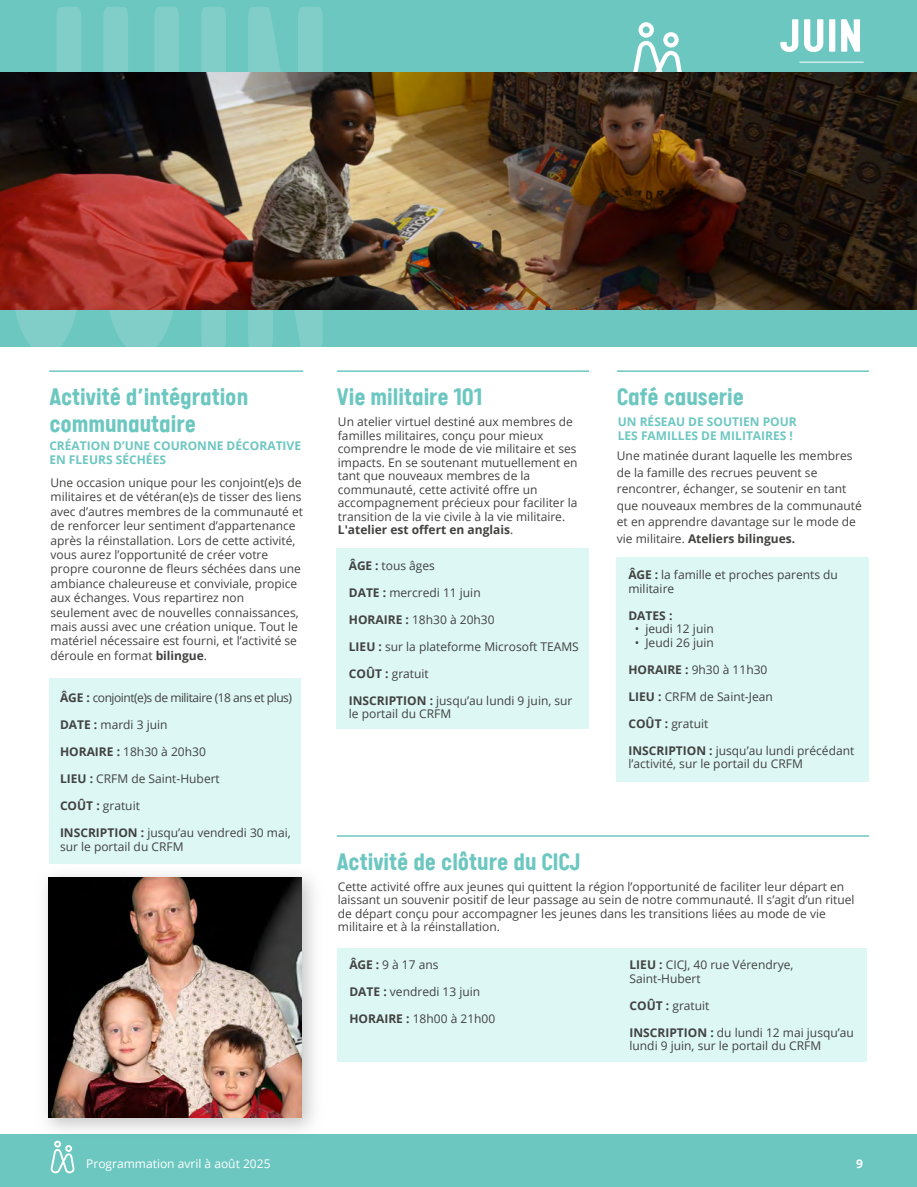
<style>
.page{position:relative;width:917px;height:1187px;background:#fff}
.page>*{position:absolute;margin:0;border:0;box-sizing:border-box;transform-origin:0 0}
.t1{font:700 52.5px "Calps";color:#fff}
.t2{font:700 27px/27px "Calps";color:#6dc7c1}
.t3{font:12px/13.5px "Open Sans";color:#424241}
.t4{font:700 12px/14.4px "Open Sans";color:#6dc7c1}
.t5{font:12px "Open Sans";letter-spacing:-.04em;color:#424241}
.t6{font:12px "Open Sans";color:#fff}
.t7{font:700 12px "Open Sans";color:#424241}
.t8{font:700 12px "Open Sans";color:#fff}
.s1{font-weight:700}
</style>
<div class="page">
<div style="left:0;top:270px;width:916px;height:77px;background:#6dc7c1"></div>
<div style="left:0;top:0;width:916px;height:73px;background:#6dc7c1"></div>
<svg style="left:630px;top:22px;width:54px;height:51px"></svg>
<img style="left:0;top:73px;width:916px;height:237px">
<hr style="left:799px;top:62px;width:64px;height:1px;background:#fff">
<div style="left:0;top:1134px;width:916px;height:53px;background:#6dc7c1"></div>
<svg style="left:51px;top:1146px;width:24px;height:27px"></svg>
<hr style="left:49px;top:370px;width:254px;height:2px;background:#6dc7c1">
<div style="left:49px;top:678px;width:251px;height:185px;background:#dcf7f4"></div>
<hr style="left:337px;top:370px;width:252px;height:2px;background:#6dc7c1">
<div style="left:337px;top:548px;width:252px;height:181px;background:#dcf7f4"></div>
<hr style="left:336px;top:835px;width:532px;height:2px;background:#6dc7c1">
<div style="left:337px;top:948px;width:529px;height:113px;background:#dcf7f4"></div>
<img style="left:45px;top:859px;width:269px;height:287px">
<img style="left:49px;top:877px;width:252px;height:240px">
<hr style="left:616px;top:370px;width:252px;height:2px;background:#6dc7c1">
<div style="left:616px;top:557px;width:252px;height:224px;background:#dcf7f4"></div>
<h1 class="t1" style="left:779px;top:4px;width:84px">JUIN</h1>
<h2 class="t2" style="left:49px;top:382px;width:200px">Activité d’intégration communautaire</h2>
<p class="t4" style="left:49px;top:438px;width:253px">CRÉATION D’UNE COURONNE DÉCORATIVE<br>EN FLEURS SÉCHÉES</p>
<p class="t3" style="left:50px;top:475px;width:254px;line-height:14.4px">Une occasion unique pour les conjoint(e)s de militaires et de vétéran(e)s de tisser des liens avec d’autres membres de la communauté et de renforcer leur sentiment d’appartenance après la réinstallation. Lors de cette activité, vous aurez l’opportunité de créer votre propre couronne de fleurs séchées dans une ambiance chaleureuse et conviviale, propice aux échanges. Vous repartirez non seulement avec de nouvelles connaissances, mais aussi avec une création unique. Tout le matériel nécessaire est fourni, et l’activité se déroule en format <span class="s1">bilingue</span>.</p>
<p class="t5" style="left:60px;top:689px;width:233px"><span class="s1">ÂGE :</span> conjoint(e)s de militaire (18 ans et plus)</p>
<p class="t3" style="left:60px;top:718px;width:109px"><span class="s1">DATE :</span> mardi 3 juin</p>
<p class="t3" style="left:60px;top:745px;width:147px"><span class="s1">HORAIRE :</span> 18h30 à 20h30</p>
<p class="t3" style="left:60px;top:772px;width:161px"><span class="s1">LIEU :</span> CRFM de Saint-Hubert</p>
<p class="t3" style="left:60px;top:799px;width:81px"><span class="s1">COÛT :</span> gratuit</p>
<p class="t3" style="left:60px;top:826px;width:232px"><span class="s1">INSCRIPTION :</span> jusqu’au vendredi 30 mai, sur le portail du CRFM</p>
<h2 class="t2" style="left:337px;top:382px;width:147px">Vie militaire 101</h2>
<p class="t3" style="left:338px;top:415px;width:241px">Un atelier virtuel destiné aux membres de familles militaires, conçu pour mieux comprendre le mode de vie militaire et ses impacts. En se soutenant mutuellement en tant que nouveaux membres de la communauté, cette activité offre un accompagnement précieux pour faciliter la transition de la vie civile à la vie militaire.<br><span class="s1">L'atelier est offert en anglais</span>.</p>
<p class="t3" style="left:349px;top:558px;width:88px"><span class="s1">ÂGE :</span> tous âges</p>
<p class="t3" style="left:349px;top:585px;width:133px"><span class="s1">DATE :</span> mercredi 11 juin</p>
<p class="t3" style="left:349px;top:612px;width:147px"><span class="s1">HORAIRE :</span> 18h30 à 20h30</p>
<p class="t3" style="left:349px;top:639px;width:231px"><span class="s1">LIEU :</span> sur la plateforme Microsoft TEAMS</p>
<p class="t3" style="left:349px;top:666px;width:81px"><span class="s1">COÛT :</span> gratuit</p>
<p class="t3" style="left:349px;top:693px;width:225px"><span class="s1">INSCRIPTION :</span> jusqu’au lundi 9 juin, sur le portail du CRFM</p>
<h2 class="t2" style="left:336px;top:847px;width:245px">Activité de clôture du CICJ</h2>
<h2 class="t2" style="left:616px;top:382px;width:129px">Café causerie</h2>
<p class="t4" style="left:617px;top:414px;width:180px">UN RÉSEAU DE SOUTIEN POUR<br>LES FAMILLES DE MILITAIRES !</p>
<p class="t3" style="left:616px;top:447px;width:246px;line-height:16.5px">Une matinée durant laquelle les membres de la famille des recrues peuvent se rencontrer, échanger, se soutenir en tant que nouveaux membres de la communauté et en apprendre davantage sur le mode de vie militaire. <span class="s1">Ateliers bilingues.</span></p>
<p class="t3" style="left:628px;top:568px;width:211px"><span class="s1">ÂGE :</span> la famille et proches parents du militaire</p>
<p class="t7" style="left:628px;top:607px;width:45px">DATES :</p>
<p class="t3" style="left:634px;top:622px;width:81px">• jeudi 12 juin</p>
<p class="t3" style="left:634px;top:635px;width:81px">• Jeudi 26 juin</p>
<p class="t3" style="left:628px;top:662px;width:140px"><span class="s1">HORAIRE :</span> 9h30 à 11h30</p>
<p class="t3" style="left:628px;top:689px;width:146px"><span class="s1">LIEU :</span> CRFM de Saint-Jean</p>
<p class="t3" style="left:628px;top:716px;width:81px"><span class="s1">COÛT :</span> gratuit</p>
<p class="t3" style="left:628px;top:743px;width:227px"><span class="s1">INSCRIPTION :</span> jusqu’au lundi précédant l’activité, sur le portail du CRFM</p>
<p class="t3" style="left:338px;top:879px;width:518px">Cette activité offre aux jeunes qui quittent la région l’opportunité de faciliter leur départ en laissant un souvenir positif de leur passage au sein de notre communauté. Il s’agit d’un rituel de départ conçu pour accompagner les jeunes dans les transitions liées au mode de vie militaire et à la réinstallation.</p>
<p class="t3" style="left:349px;top:958px;width:91px"><span class="s1">ÂGE :</span> 9 à 17 ans</p>
<p class="t3" style="left:349px;top:985px;width:132px"><span class="s1">DATE :</span> vendredi 13 juin</p>
<p class="t3" style="left:349px;top:1012px;width:147px"><span class="s1">HORAIRE :</span> 18h00 à 21h00</p>
<p class="t3" style="left:629px;top:958px;width:165px"><span class="s1">LIEU :</span> CICJ, 40 rue Vérendrye,<br>Saint-Hubert</p>
<p class="t3" style="left:629px;top:998px;width:81px"><span class="s1">COÛT :</span> gratuit</p>
<p class="t3" style="left:629px;top:1025px;width:226px"><span class="s1">INSCRIPTION :</span> du lundi 12 mai jusqu’au lundi 9 juin, sur le portail du CRFM</p>
<p class="t6" style="left:86px;top:1155px;width:186px">Programmation avril à août 2025</p>
<p class="t8" style="left:856px;top:1155px;width:8px">9</p>
</div>
